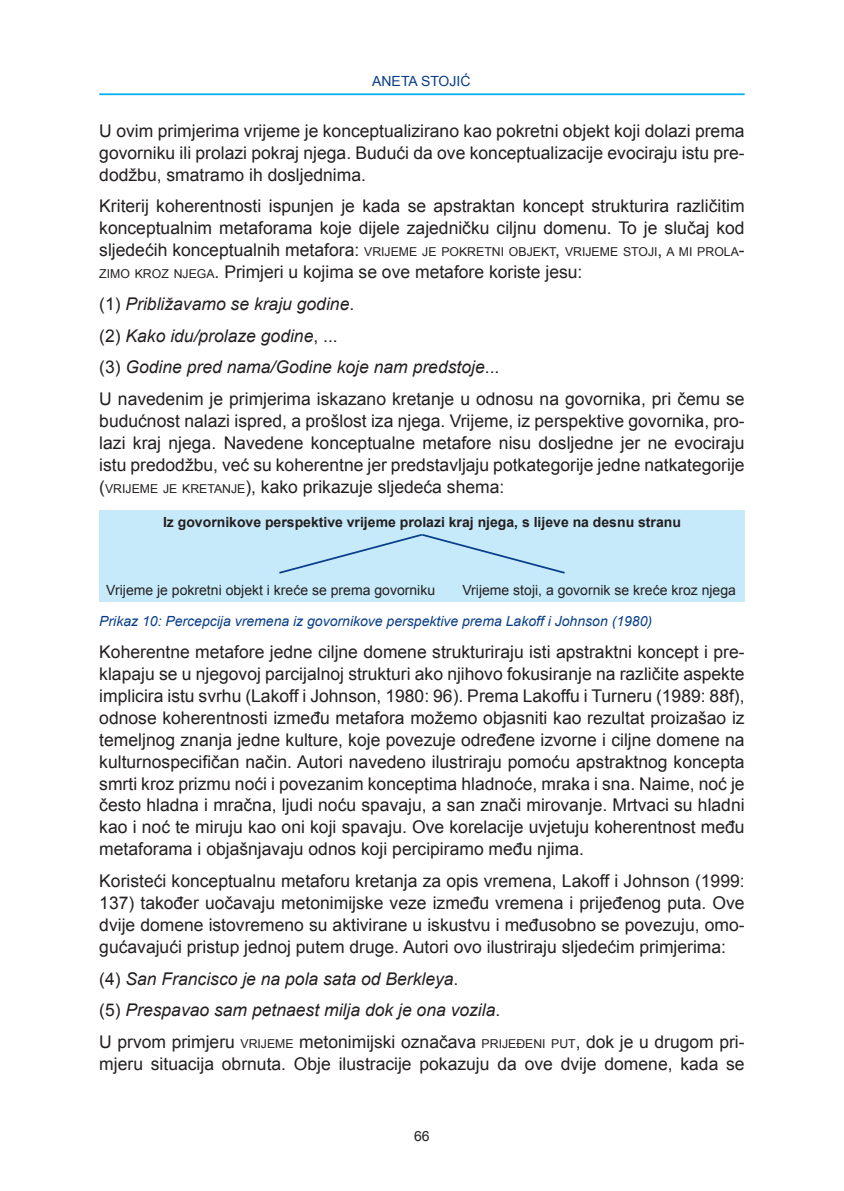
<style>
.page{position:relative;width:844px;height:1191px;background:#fff}
.page>*{position:absolute;margin:0;border:0;box-sizing:border-box;transform-origin:0 0}
.t1{font:17.5px/21.9px "Arial";color:#231f20;text-align:justify}
.t2{font:italic 17.5px/31.8px "Arial";color:#231f20}
.t3{font:14px "Arial";color:#231f20}
.t4{font:italic 14px "Arial";color:#083e89}
.t5{font:700 14px "Arial";color:#231f20}
.t6{font:14px "Arial";color:#083e89}
.t7{font:12.25px "Arial";color:#231f20}
.s1{font-size:17.5px}
.s2{font-size:12.25px}
.s3{font-style:italic}
.s4{font-style:normal}
.s5{font-style:normal;font-size:12.25px}
</style>
<div class="page">
<hr style="left:99px;top:93px;width:645px;height:2px;background:#00aeef">
<div style="left:99px;top:510px;width:645px;height:91px;background:#c6eafa"></div>
<svg style="left:279px;top:534px;width:286px;height:40px"></svg>
<p class="t6" style="left:372px;top:72px;width:100px">Aneta Stojić</p>
<p class="t1" style="left:99px;top:120px;width:646px">U ovim primjerima vrijeme je konceptualizirano kao pokretni objekt koji dolazi prema govorniku ili prolazi pokraj njega. Budući da ove konceptualizacije evociraju istu pre&shy;dodžbu, smatramo ih dosljednima.</p>
<p class="t1" style="left:99px;top:195px;width:646px">Kriterij koherentnosti ispunjen je kada se apstraktan koncept strukturira različitim konceptualnim metaforama koje dijele zajedničku ciljnu domenu. To je slučaj kod</p>
<p class="t7" style="left:99px;top:244px;width:646px"><span class="s1">sljedećih konceptualnih metafora:</span> VRIJEME JE POKRETNI OBJEKT<span class="s1">,</span> VRIJEME STOJI<span class="s1">,</span> A MI PROLA<span class="s1">-</span></p>
<p class="t1" style="left:99px;top:256px;width:646px;line-height:31.8px;text-align:left"><span class="s2">ZIMO KROZ NJEGA</span>. Primjeri u kojima se ove metafore koriste jesu:<br>(1) <span class="s3">Približavamo se kraju godine</span>.<br>(2) <span class="s3">Kako idu/prolaze godine</span>, ...<br>(3) <span class="s3">Godine pred nama/Godine koje nam predstoje</span>...<br>U navedenim je primjerima iskazano kretanje u odnosu na govornika, pri čemu se</p>
<p class="t1" style="left:99px;top:410px;width:646px">budućnost nalazi ispred, a prošlost iza njega. Vrijeme, iz perspektive govornika, pro&shy;lazi kraj njega. Navedene konceptualne metafore nisu dosljedne jer ne evociraju istu predodžbu, već su koherentne jer predstavljaju potkategorije jedne natkategorije (<span class="s2">VRIJEME JE KRETANJE</span>), kako prikazuje sljedeća shema:</p>
<p class="t5" style="left:163px;top:512px;width:519px">Iz govornikove perspektive vrijeme prolazi kraj njega, s lijeve na desnu stranu</p>
<p class="t3" style="left:106px;top:580px;width:330px">Vrijeme je pokretni objekt i kreće se prema govorniku</p>
<p class="t3" style="left:462px;top:580px;width:275px">Vrijeme stoji, a govornik se kreće kroz njega</p>
<p class="t4" style="left:99px;top:612px;width:554px">Prikaz 10: Percepcija vremena iz govornikove perspektive prema Lakoff i Johnson (1980)</p>
<p class="t1" style="left:99px;top:641px;width:646px">Koherentne metafore jedne ciljne domene strukturiraju isti apstraktni koncept i pre&shy;klapaju se u njegovoj parcijalnoj strukturi ako njihovo fokusiranje na različite aspekte implicira istu svrhu (Lakoff i Johnson, 1980: 96). Prema Lakoffu i Turneru (1989: 88f), odnose koherentnosti između metafora možemo objasniti kao rezultat proizašao iz temeljnog znanja jedne kulture, koje povezuje određene izvorne i ciljne domene na kulturnospecifičan način. Autori navedeno ilustriraju pomoću apstraktnog koncepta smrti kroz prizmu noći i povezanim konceptima hladnoće, mraka i sna. Naime, noć je često hladna i mračna, ljudi noću spavaju, a san znači mirovanje. Mrtvaci su hladni kao i noć te miruju kao oni koji spavaju. Ove korelacije uvjetuju koherentnost među metaforama i objašnjavaju odnos koji percipiramo među njima.</p>
<p class="t1" style="left:99px;top:870px;width:646px">Koristeći konceptualnu metaforu kretanja za opis vremena, Lakoff i Johnson (1999:<br>137) također uočavaju metonimijske veze između vremena i prijeđenog puta. Ove dvije domene istovremeno su aktivirane u iskustvu i međusobno se povezuju, omo&shy;gućavajući pristup jednoj putem druge. Autori ovo ilustriraju sljedećim primjerima:</p>
<p class="t2" style="left:99px;top:962px;width:646px"><span class="s4">(4)</span> San Francisco je na pola sata od Berkleya<span class="s4">.<br>(5)</span> Prespavao sam petnaest milja dok je ona vozila<span class="s4">.<br>U prvom primjeru</span> <span class="s5">VRIJEME</span> <span class="s4">metonimijski označava</span> <span class="s5">PRIJEĐENI PUT</span><span class="s4">, dok je u drugom pri-</span></p>
<p class="t1" style="left:99px;top:1053px;width:646px">mjeru situacija obrnuta. Obje ilustracije pokazuju da ove dvije domene, kada se</p>
<p class="t3" style="left:414px;top:1127px;width:17px">66</p>
</div>
